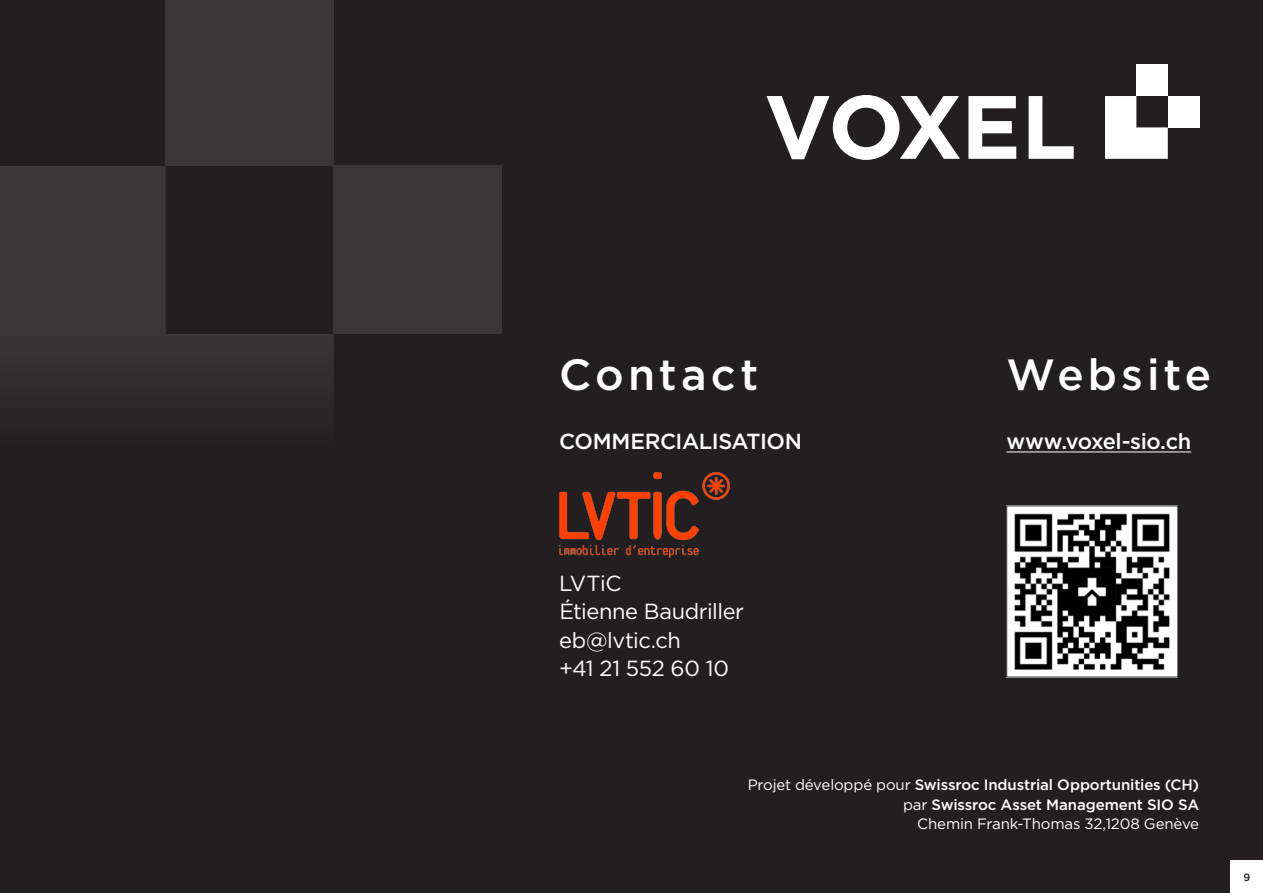
<style>
.page{position:relative;width:1263px;height:893px;background:#231f20}
.page>*{position:absolute;margin:0;border:0;box-sizing:border-box;transform-origin:0 0}
.t1{font:500 43.65px "Gotham Pro";letter-spacing:.09em;color:#fff}
.t2{font:21.9px "Gotham Pro";letter-spacing:-.02em;color:#fff}
.t3{font:500 21.9px "Gotham Pro";letter-spacing:-.02em;color:#fff}
.t4{font:500 15px "Gotham Pro";letter-spacing:-.01em;color:#fff}
.t5{font:15px "Gotham Pro";letter-spacing:-.01em;color:#fff}
.t6{font:500 10.5px "Gotham Pro";color:#231f20}
.s1{font-weight:400}
</style>
<div class="page">
<div style="left:1231px;top:861px;width:32px;height:32px;background:#fff"></div>
<hr style="left:1006px;top:452px;width:185px;height:1px;background:#fff">
<img style="left:1008px;top:508px;width:168px;height:167px">
<img style="left:559px;top:472px;width:170px;height:85px">
<svg style="left:0;top:166px;width:334px;height:233px;fill:#343031"></svg>
<div style="left:334px;top:166px;width:168px;height:168px;background:#3b3738"></div>
<div style="left:166px;top:0;width:168px;height:166px;background:#3b3738"></div>
<svg style="left:1105px;top:96px;width:63px;height:63px"></svg>
<div style="left:1168px;top:96px;width:31px;height:31px;background:#fff"></div>
<div style="left:1136px;top:65px;width:32px;height:31px;background:#fff"></div>
<svg style="left:766px;top:95px;width:194px;height:65px"></svg>
<svg style="left:968px;top:96px;width:48px;height:63px"></svg>
<svg style="left:1028px;top:96px;width:46px;height:63px"></svg>
<p class="t1" style="left:559px;top:350px;width:201px">Contact</p>
<p class="t1" style="left:1006px;top:350px;width:206px">Website</p>
<p class="t3" style="left:559px;top:429px;width:244px">COMMERCIALISATION</p>
<p class="t3" style="left:1006px;top:429px;width:186px">www.voxel-sio.ch</p>
<p class="t2" style="left:559px;top:571px;width:64px">LVTiC</p>
<p class="t2" style="left:559px;top:599px;width:186px">Étienne Baudriller</p>
<p class="t2" style="left:559px;top:628px;width:123px">eb@lvtic.ch</p>
<p class="t2" style="left:559px;top:656px;width:171px">+41 21 552 60 10</p>
<p class="t4" style="left:748px;top:776px;width:453px"><span class="s1">Projet développé pour</span> Swissroc Industrial Opportunities (CH)</p>
<p class="t4" style="left:903px;top:796px;width:298px"><span class="s1">par</span> Swissroc Asset Management SIO SA</p>
<p class="t5" style="left:917px;top:816px;width:284px">Chemin Frank-Thomas 32,1208 Genève</p>
<p class="t6" style="left:1243px;top:871px;width:8px">9</p>
</div>
